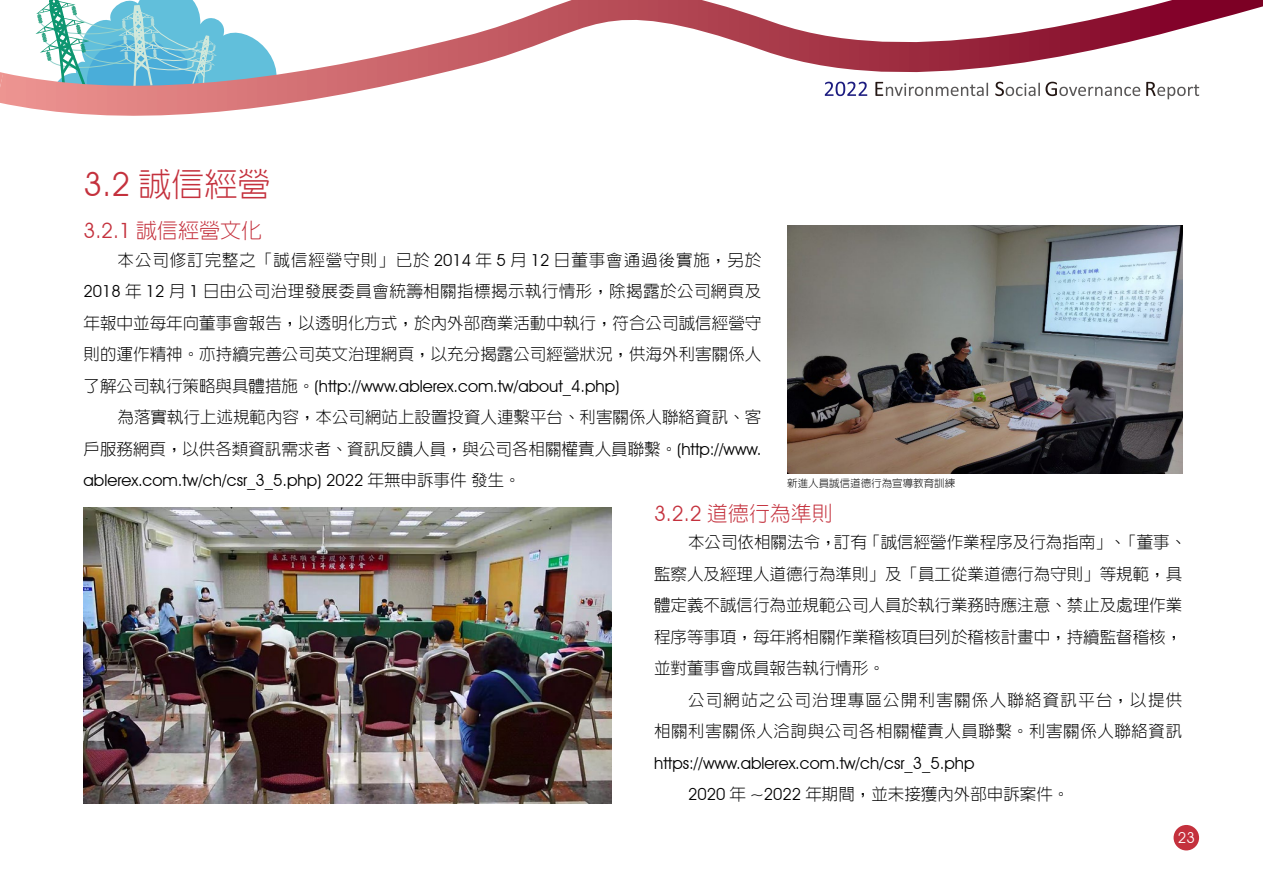
<style>
.page{position:relative;width:1263px;height:893px;background:#fff}
.page>*{position:absolute;margin:0;border:0;box-sizing:border-box;transform-origin:0 0}
.t1{font:300 33px "AR New Hei B5 Std";color:#c4313d}
.t2{font:300 21px "AR New Hei B5 Std";color:#c4313d}
.t3{font:300 16.5px/31.5px "AR New Hei B5 Std";color:#000;text-align:justify}
.t4{font:16.5px "Avant Garde IT Cby BT";color:#000}
.t5{font:300 16.5px/31.5px "AR New Hei B5 Std";letter-spacing:.035em;color:#000;text-align:right}
.t6{font:15px "Avant Garde IT Cby BT";color:#fff}
.t7{font:300 10.5px "AR New Hei B5 Std";color:#000}
.s1{font-family:"Avant Garde IT Cby BT";font-weight:400}
.s2{font-family:"AR New Hei B5 Std";font-weight:300}
</style>
<div class="page">
<div style="left:1173px;top:825px;width:26px;height:25px;background:#c4313d;border-radius:50%"></div>
<svg style="left:0;top:0;width:1263px;height:116px"></svg>
<img style="left:84px;top:507px;width:528px;height:297px">
<img style="left:787px;top:225px;width:395px;height:248px">
<h1 class="t1" style="left:84px;top:168px;width:188px"><span class="s1">3.2</span> 誠信經營</h1>
<p class="t2" style="left:84px;top:220px;width:180px"><span class="s1">3.2.1</span> 誠信經營文化</p>
<p class="t3" style="left:84px;top:244px;width:679px;text-indent:34px">本公司修訂完整之「誠信經營守則」已於 <span class="s1">2014</span> 年 <span class="s1">5</span> 月 <span class="s1">12</span> 日董事會通過後實施，另於<span class="s1">2018</span> 年 <span class="s1">12</span> 月 <span class="s1">1</span> 日由公司治理發展委員會統籌相關指標揭示執行情形，除揭露於公司網頁及年報中並每年向董事會報告，以透明化方式，於內外部商業活動中執行，符合公司誠信經營守則的運作精神。亦持續完善公司英文治理網頁，以充分揭露公司經營狀況，供海外利害關係人</p>
<p class="t4" style="left:84px;top:376px;width:537px"><span class="s2">了解公司執行策略與具體措施。</span>(http://www.ablerex.com.tw/about_4.php)</p>
<p class="t3" style="left:84px;top:401px;width:679px;text-align:right">為落實執行上述規範內容，本公司網站上設置投資人連繫平台、利害關係人聯絡資訊、客<br>戶服務網頁，以供各類資訊需求者、資訊反饋人員，與公司各相關權責人員聯繫。<span class="s1">(http://www.</span></p>
<p class="t4" style="left:84px;top:470px;width:439px">ablerex.com.tw/ch/csr_3_5.php) 2022 <span class="s2">年無申訴事件發生。</span></p>
<p class="t2" style="left:654px;top:503px;width:180px"><span class="s1">3.2.2</span> 道德行為準則</p>
<p class="t3" style="left:654px;top:526px;width:534px;text-align:left;text-indent:34px">本公司依相關法令，訂有「誠信經營作業程序及行為指南」、「董事、監察人及經理人道德行為準則」及「員工從業道德行為守則」等規範，具體定義不誠信行為並規範公司人員於執行業務時應注意、禁止及處理作業程序等事項，每年將相關作業稽核項目列於稽核計畫中，持續監督稽核，並對董事會成員報告執行情形。</p>
<p class="t5" style="left:654px;top:684px;width:530px">公司網站之公司治理專區公開利害關係人聯絡資訊平台，以提供<br>相關利害關係人洽詢與公司各相關權責人員聯繫。利害關係人聯絡資訊</p>
<p class="t4" style="left:654px;top:753px;width:322px">https://www.ablerex.com.tw/ch/csr_3_5.php</p>
<p class="t3" style="left:688px;top:778px;width:383px"><span class="s1">2020</span> 年 <span class="s1">~2022</span> 年期間，並未接獲內外部申訴案件。</p>
<p class="t7" style="left:787px;top:478px;width:169px">新進人員誠信道德行為宣導教育訓練</p>
<p class="t6" style="left:1178px;top:829px;width:18px">23</p>
</div>
